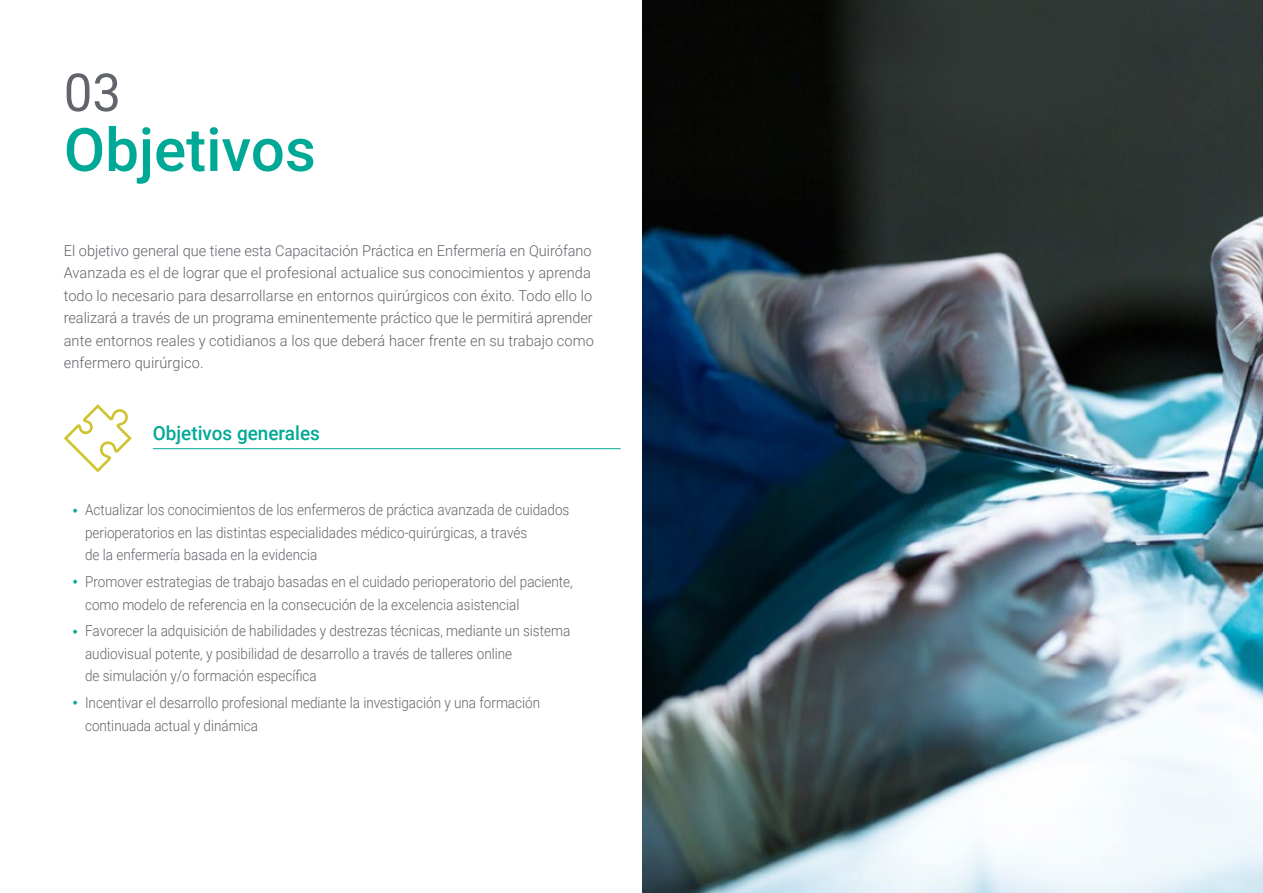
<style>
.page{position:relative;width:1263px;height:893px;background:#fff}
.page>*{position:absolute;margin:0;border:0;box-sizing:border-box;transform-origin:0 0}
.t1{font:500 60px "Roboto";color:#00a996}
.t2{font:52.5px "Roboto";color:#61646a}
.t3{font:500 19.5px "Roboto";color:#00a996}
.t4{font:300 15px/22.5px "Roboto";color:#61646a;scale:.9 1}
.t5{font:300 15px/22.5px "Roboto";color:#61646a}
</style>
<div class="page">
<img style="left:642px;top:0;width:621px;height:893px">
<hr style="left:153px;top:448px;width:468px;height:1px;background:#00a996">
<svg style="left:64px;top:404px;width:68px;height:68px"></svg>
<h2 class="t2" style="left:64px;top:56px;width:59px">03</h2>
<h1 class="t1" style="left:64px;top:108px;width:254px">Objetivos</h1>
<p class="t5" style="left:64px;top:239px;width:532px">El objetivo general que tiene esta Capacitación Práctica en Enfermería en Quirófano Avanzada es el de lograr que el profesional actualice sus conocimientos y aprenda todo lo necesario para desarrollarse en entornos quirúrgicos con éxito. Todo ello lo realizará a través de un programa eminentemente práctico que le permitirá aprender ante entornos reales y cotidianos a los que deberá hacer frente en su trabajo como enfermero quirúrgico.</p>
<h3 class="t3" style="left:153px;top:420px;width:169px">Objetivos generales</h3>
<p class="t4" style="left:85px;top:498px;width:540px">Actualizar los conocimientos de los enfermeros de práctica avanzada de cuidados perioperatorios en las distintas especialidades médico-quirúrgicas, a través<br>de la enfermería basada en la evidencia</p>
<p class="t4" style="left:85px;top:570px;width:543px">Promover estrategias de trabajo basadas en el cuidado perioperatorio del paciente, como modelo de referencia en la consecución de la excelencia asistencial</p>
<p class="t4" style="left:85px;top:619px;width:541px">Favorecer la adquisición de habilidades y destrezas técnicas, mediante un sistema audiovisual potente, y posibilidad de desarrollo a través de talleres online<br>de simulación y/o formación específica</p>
<p class="t4" style="left:85px;top:691px;width:507px">Incentivar el desarrollo profesional mediante la investigación y una formación continuada actual y dinámica</p>
</div>
